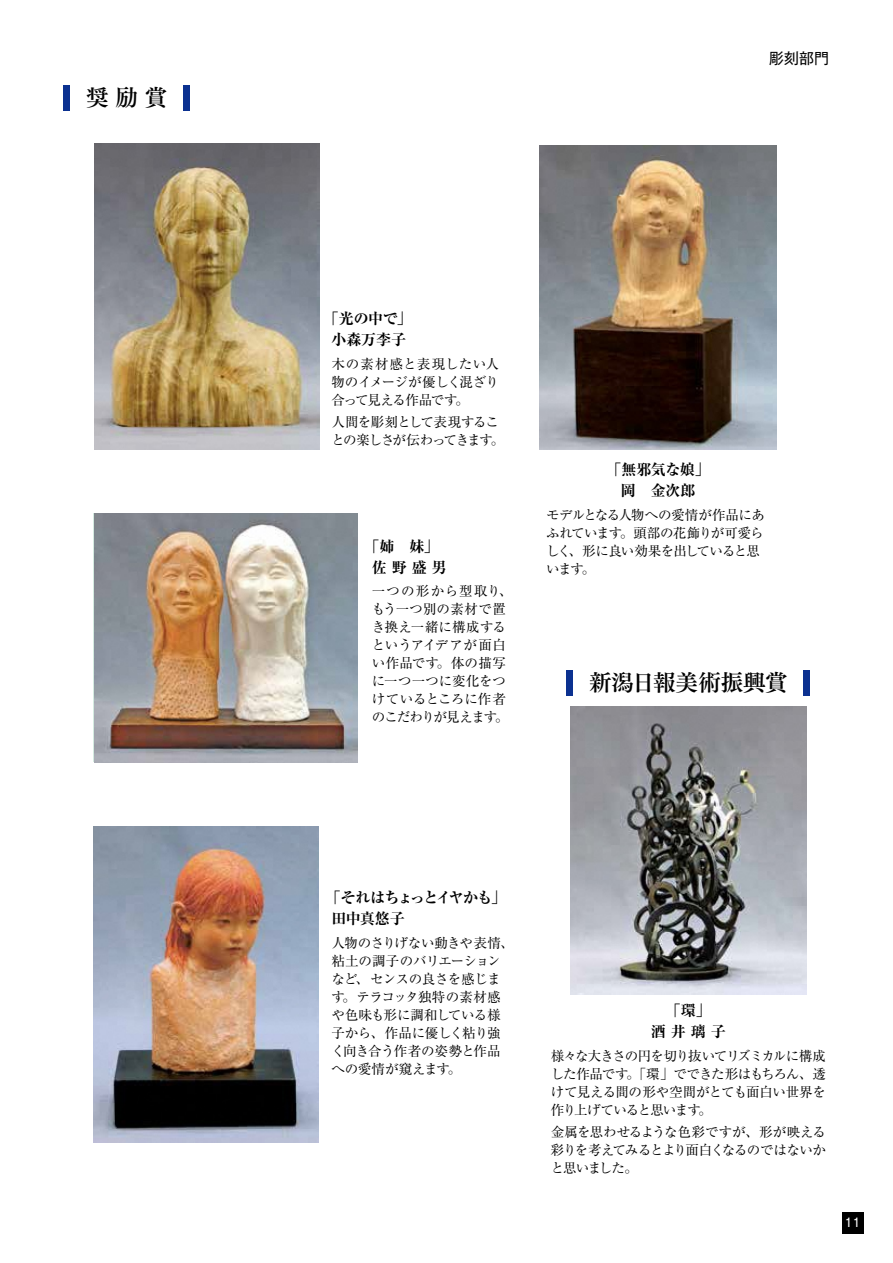
<style>
.page{position:relative;width:893px;height:1263px;background:#fff}
.page>*{position:absolute;margin:0;border:0;box-sizing:border-box;transform-origin:0 0}
.t1{font:22.5px "Tsuku Min Pro B";color:#000}
.t2{font:700 expanded 15px/21px "Ryumin Pro";letter-spacing:-.03em;color:#000;text-align:center}
.t3{font:15px "Gothic MB101 Pro";color:#000}
.t4{font:13.5px/18px "Ryumin Pro";letter-spacing:-.035em;color:#000;text-align:justify}
.t5{font:13.5px/18px "Ryumin Pro";letter-spacing:.005em;color:#000}
.t6{font:13.5px/18px "Ryumin Pro";letter-spacing:-.07em;color:#000}
.t7{font:12px "Gothic MB101 Pro";color:#fff}
</style>
<div class="page">
<div style="left:842px;top:1212px;width:21px;height:21px;background:#000"></div>
<div style="left:64px;top:85px;width:6px;height:26px;background:#0b3190"></div>
<div style="left:183px;top:85px;width:7px;height:26px;background:#0b3190"></div>
<img style="left:94px;top:513px;width:264px;height:249px">
<img style="left:93px;top:827px;width:226px;height:315px">
<img style="left:540px;top:146px;width:237px;height:304px">
<img style="left:95px;top:143px;width:225px;height:307px">
<img style="left:570px;top:707px;width:236px;height:287px">
<div style="left:567px;top:670px;width:6px;height:25px;background:#0b3190"></div>
<div style="left:804px;top:670px;width:6px;height:25px;background:#0b3190"></div>
<h1 class="t1" style="left:64px;top:80px;width:127px">　奨励賞　</h1>
<p class="t3" style="left:769px;top:46px;width:62px">彫刻部門</p>
<p class="t2" style="left:324px;top:307px;width:89px">「光の中で」小森万李子</p>
<p class="t4" style="left:331px;top:354px;width:169px">木の素材感と表現したい人物のイメージが優しく混ざり合って見える作品です。</p>
<p class="t6" style="left:331px;top:412px;width:175px">人間を彫刻として表現することの楽しさが伝わってきます。</p>
<p class="t2" style="left:364px;top:534px;width:84px">「姉　妹」佐 野 盛 男</p>
<p class="t5" style="left:372px;top:581px;width:142px">一つの形から型取り、もう一つ別の素材で置き換え一緒に構成するというアイデアが面白い作品です。体の描写に一つ一つに変化をつけているところに作者のこだわりが見えます。</p>
<p class="t2" style="left:606px;top:457px;width:105px">「無邪気な娘」岡　金次郎</p>
<p class="t4" style="left:546px;top:505px;width:220px;text-align:left">モデルとなる人物への愛情が作品にあふれています。頭部の花飾りが可愛らしく、形に良い効果を出していると思います。</p>
<h1 class="t1" style="left:567px;top:665px;width:245px">　新潟日報美術振興賞　</h1>
<p class="t2" style="left:331px;top:886px;width:176px;text-align:left;text-indent:-6px">「それはちょっとイヤかも」田中真悠子</p>
<p class="t4" style="left:331px;top:933px;width:184px;text-align:left">人物のさりげない動きや表情、粘土の調子のバリエーションなど、センスの良さを感じます。テラコッタ独特の素材感や色味も形に調和している様子から、作品に優しく粘り強く向き合う作者の姿勢と作品への愛情が窺えます。</p>
<p class="t2" style="left:651px;top:998px;width:76px">「環」<br>酒 井 璃 子</p>
<p class="t4" style="left:551px;top:1046px;width:277px">様々な大きさの円を切り抜いてリズミカルに構成した作品です。「環」でできた形はもちろん、透けて見える間の形や空間がとても面白い世界を作り上げていると思います。</p>
<p class="t4" style="left:551px;top:1122px;width:277px">金属を思わせるような色彩ですが、形が映える彩りを考えてみるとより面白くなるのではないかと思いました。</p>
<p class="t7" style="left:844px;top:1212px;width:18px">11</p>
</div>
